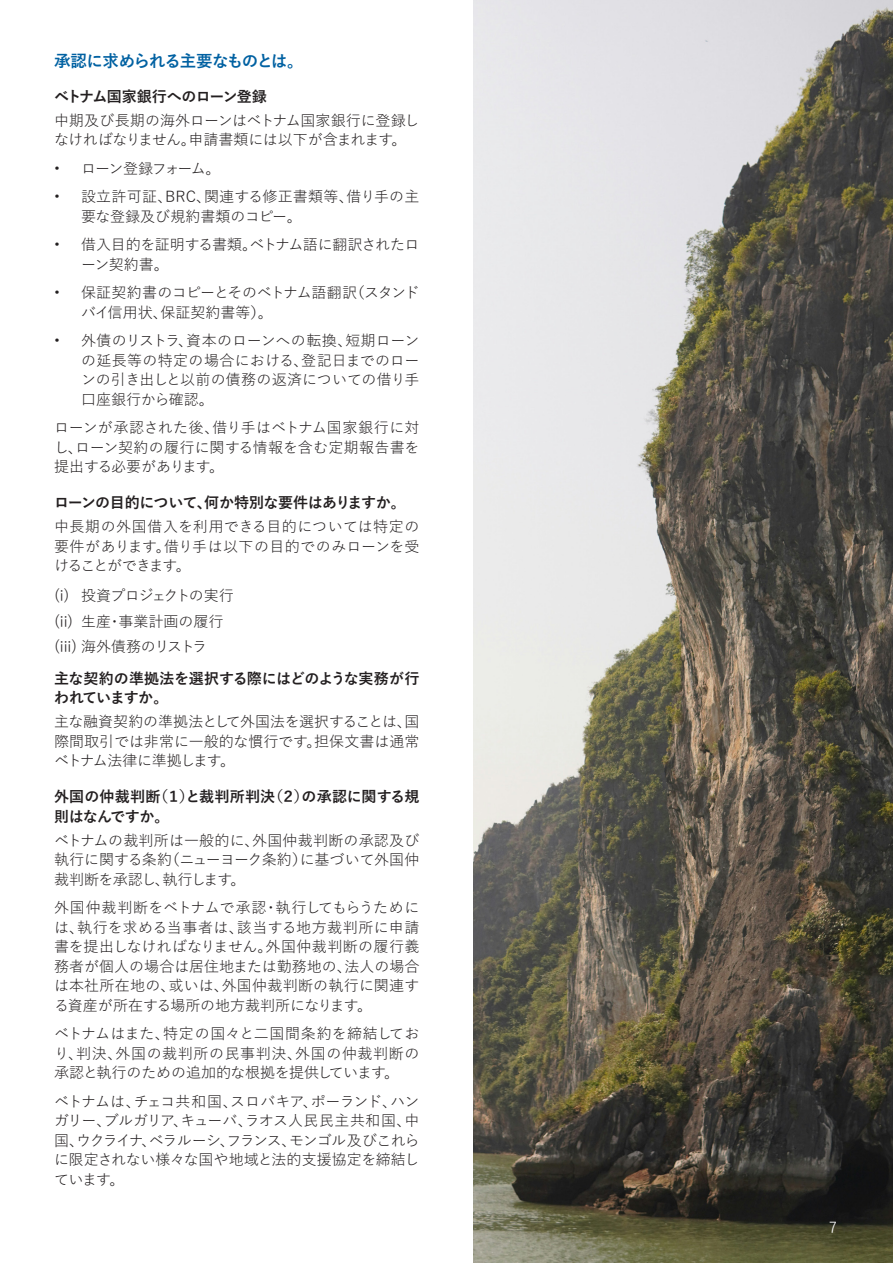
<style>
.page{position:relative;width:893px;height:1263px;background:#fff}
.page>*{position:absolute;margin:0;border:0;box-sizing:border-box;transform-origin:0 0}
.t1{font:700 16.5px "Yu Gothic";letter-spacing:-.06em;color:#0161a2}
.t2{font:15px/19.5px "Yu Gothic";color:#231f20;text-align:justify}
.t3{font:15px/19.5px "Yu Gothic";letter-spacing:-.02em;color:#231f20}
.heading_2{font:700 15px/19.5px "Yu Gothic";letter-spacing:-.02em;color:#231f20}
.heading_2-2{font:700 15px/19.5px "Yu Gothic";letter-spacing:.01em;color:#231f20}
.t4{font:15px/19.5px "Yu Gothic";letter-spacing:-.03em;color:#231f20}
.heading_2-3{font:700 15px "Yu Gothic";letter-spacing:-.045em;color:#231f20}
.t5{font:15px "Yu Gothic";letter-spacing:-.05em;color:#231f20}
.t6{font:15px "Yu Gothic";letter-spacing:-.09em;color:#231f20}
.t7{font:15px "Yu Gothic";color:#fff}
</style>
<div class="page">
<img style="left:473px;top:0;width:420px;height:1263px">
<p class="t1" style="left:54px;top:52px;width:276px">承認に求められる主要なものとは。　　</p>
<p class="heading_2-3" style="left:54px;top:88px;width:214px">ベトナム国家銀行へのローン登録</p>
<p class="t3" style="left:54px;top:108px;width:367px">中期及び長期の海外ローンはベトナム国家銀行に登録しなければなりません。申請書類には以下が含まれます。</p>
<p class="t6" style="left:54px;top:154px;width:168px">• ローン登録フォーム。</p>
<p class="t2" style="left:81px;top:185px;width:340px;text-indent:-27px">• 設立許可証、BRC、関連する修正書類等、借り手の主要な登録及び規約書類のコピー。</p>
<p class="t4" style="left:81px;top:233px;width:340px;text-indent:-27px">• 借入目的を証明する書類。ベトナム語に翻訳されたローン契約書。</p>
<p class="t3" style="left:81px;top:281px;width:340px;text-indent:-27px">• 保証契約書のコピーとそのベトナム語翻訳（スタンドバイ信用状、保証契約書等）。</p>
<p class="t2" style="left:81px;top:329px;width:340px;text-indent:-27px">• 外債のリストラ、資本のローンへの転換、短期ローンの延長等の特定の場合における、登記日までのローンの引き出しと以前の債務の返済についての借り手口座銀行から確認。</p>
<p class="t2" style="left:54px;top:416px;width:367px">ローンが承認された後、借り手はベトナム国家銀行に対し、ローン契約の履行に関する情報を含む定期報告書を提出する必要があります。</p>
<p class="heading_2" style="left:54px;top:493px;width:353px">ローンの目的について、何か特別な要件はありますか。</p>
<p class="t2" style="left:54px;top:515px;width:367px">中長期の外国借入を利用できる目的については特定の要件があります。借り手は以下の目的でのみローンを受けることができます。</p>
<p class="t5" style="left:54px;top:582px;width:181px">(i) 投資プロジェクトの実行</p>
<p class="t2" style="left:54px;top:609px;width:171px">(ii) 生産・事業計画の履行</p>
<p class="t2" style="left:54px;top:635px;width:155px">(iii) 海外債務のリストラ</p>
<p class="heading_2" style="left:54px;top:669px;width:367px">主な契約の準拠法を選択する際にはどのような実務が行われていますか。</p>
<p class="t2" style="left:54px;top:710px;width:367px">主な融資契約の準拠法として外国法を選択することは、国際間取引では非常に一般的な慣行です。担保文書は通常ベトナム法律に準拠します。</p>
<p class="heading_2-2" style="left:54px;top:787px;width:367px">外国の仲裁判断（１）と裁判所判決（２）の承認に関する規則はなんですか。　</p>
<p class="t2" style="left:54px;top:828px;width:367px">ベトナムの裁判所は一般的に、外国仲裁判断の承認及び執行に関する条約（ニューヨーク条約）に基づいて外国仲裁判断を承認し、執行します。</p>
<p class="t2" style="left:54px;top:896px;width:367px">外国仲裁判断をベトナムで承認・執行してもらうためには、執行を求める当事者は、該当する地方裁判所に申請書を提出しなければなりません。外国仲裁判断の履行義務者が個人の場合は居住地または勤務地の、法人の場合は本社所在地の、或いは、外国仲裁判断の執行に関連する資産が所在する場所の地方裁判所になります。</p>
<p class="t2" style="left:54px;top:1022px;width:367px">ベトナムはまた、特定の国々と二国間条約を締結しており、判決、外国の裁判所の民事判決、外国の仲裁判断の承認と執行のための追加的な根拠を提供しています。</p>
<p class="t2" style="left:54px;top:1089px;width:367px">ベトナムは、チェコ共和国、スロバキア、ポーランド、ハンガリー、ブルガリア、キューバ、ラオス人民民主共和国、中国、ウクライナ、ベラルーシ、フランス、モンゴル及びこれらに限定されない様々な国や地域と法的支援協定を締結しています。</p>
<p class="t7" style="left:829px;top:1214px;width:10px">7</p>
</div>
